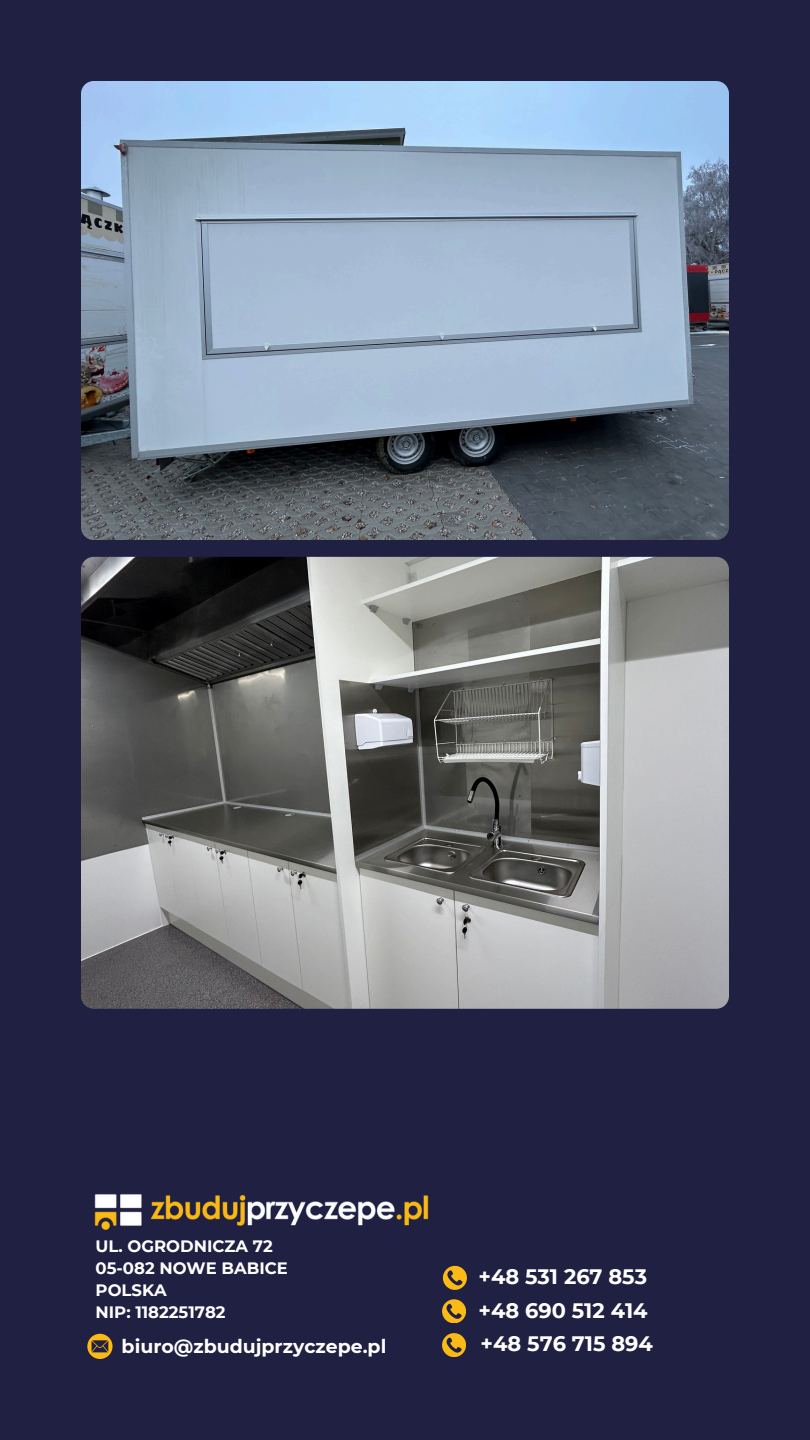
<style>
.page{position:relative;width:810px;height:1440px;background:#1f2042}
.page>*{position:absolute;margin:0;border:0;box-sizing:border-box;transform-origin:0 0}
.t1{font:700 20.9px "Montserrat";color:#fff}
.t2{font:700 18.9px "Montserrat";color:#fff}
.t3{font:700 16.5px "Montserrat";color:#fff}
</style>
<div class="page">
<img style="left:81px;top:81px;width:647px;height:459px;border-radius:13px">
<img style="left:81px;top:557px;width:648px;height:452px;border-radius:13px">
<img style="left:94px;top:1194px;width:335px;height:36px">
<svg style="left:443px;top:1266px;width:23px;height:23px"></svg>
<svg style="left:442px;top:1299px;width:23px;height:24px"></svg>
<svg style="left:87px;top:1334px;width:25px;height:25px"></svg>
<svg style="left:442px;top:1333px;width:23px;height:23px"></svg>
<p class="t3" style="left:96px;top:1236px;width:179px">UL. OGRODNICZA 72</p>
<p class="t3" style="left:96px;top:1258px;width:194px">05-082 NOWE BABICE</p>
<p class="t3" style="left:96px;top:1280px;width:73px">POLSKA</p>
<p class="t3" style="left:96px;top:1302px;width:132px">NIP: 1182251782</p>
<p class="t1" style="left:479px;top:1264px;width:170px">+48 531 267 853</p>
<p class="t1" style="left:479px;top:1297px;width:171px">+48 690 512 414</p>
<p class="t2" style="left:122px;top:1334px;width:266px">biuro@zbudujprzyczepe.pl</p>
<p class="t1" style="left:481px;top:1331px;width:174px">+48 576 715 894</p>
</div>
